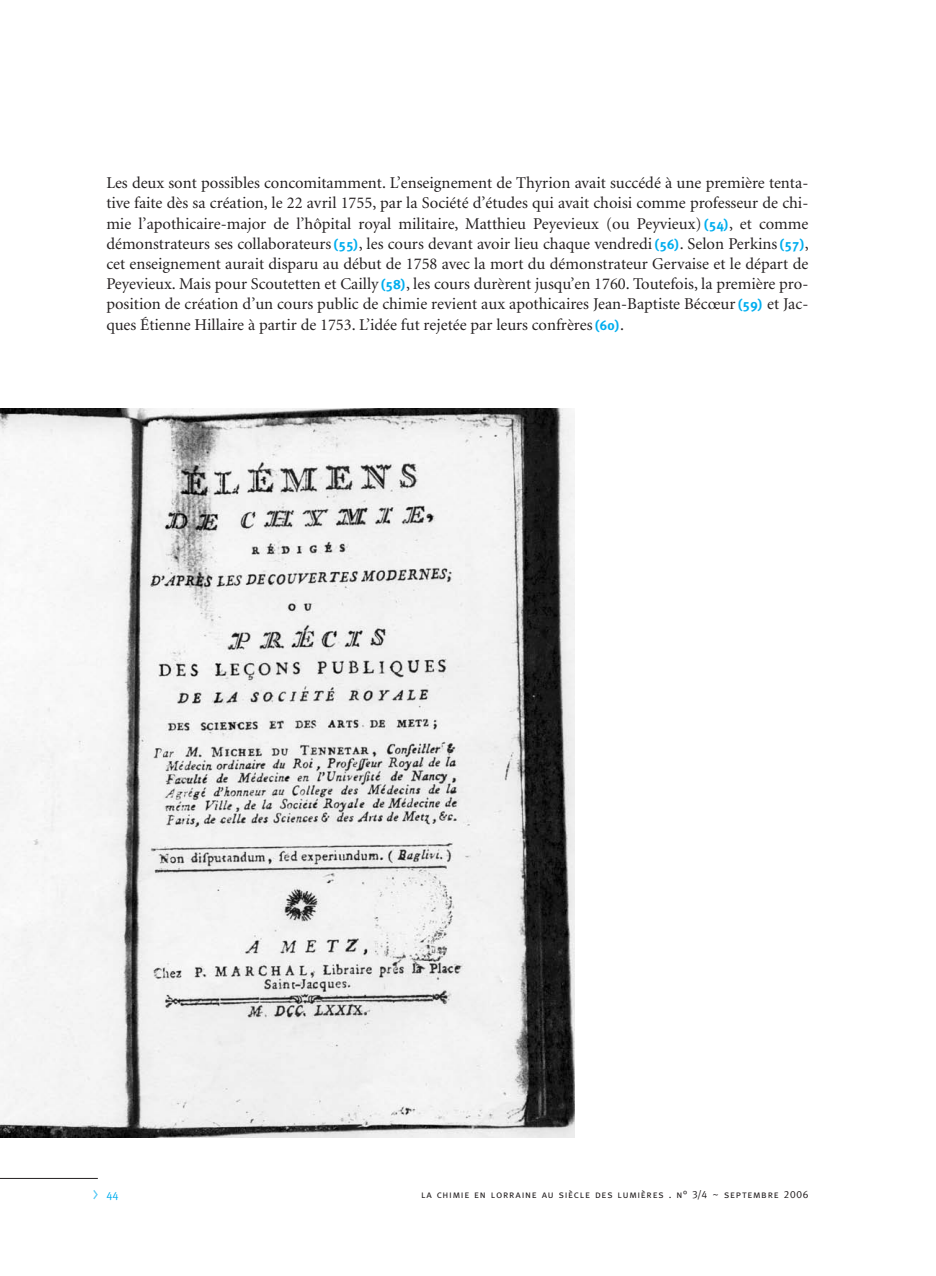
<style>
.page{position:relative;width:936px;height:1276px;background:#fff}
.page>*{position:absolute;margin:0;border:0;box-sizing:border-box;transform-origin:0 0}
._01_texte_base{font:16.5px/20.2px "Minion";color:#231f20;text-align:justify}
.t1{font:11.25px "Meta";color:#00aeef}
._07_bas_de_page{font:10.5px "Meta Caps";letter-spacing:.07em;color:#231f20}
.s1{font-family:"Meta";font-weight:700;font-size:13.5px;color:#00aeef}
</style>
<div class="page">
<hr style="left:0;top:1178px;width:98px;height:1px;background:#231f20">
<svg style="left:93px;top:1190px;width:5px;height:9px"></svg>
<img style="left:0;top:408px;width:574px;height:729px">
<p class="_01_texte_base" style="left:106px;top:173px;width:704px">Les deux sont possibles concomitamment. L’enseignement de Thyrion avait succédé à une première tenta&shy;tive faite dès sa création, le 22 avril 1755, par la Société d’études qui avait choisi comme professeur de chi&shy;mie l’apothicaire-major de l’hôpital royal militaire, Matthieu Peyevieux (ou Peyvieux) <span class="s1">(54)</span>, et comme démonstrateurs ses collaborateurs <span class="s1">(55)</span>, les cours devant avoir lieu chaque vendredi <span class="s1">(56)</span>. Selon Perkins <span class="s1">(57)</span>, cet enseignement aurait disparu au début de 1758 avec la mort du démonstrateur Gervaise et le départ de Peyevieux. Mais pour Scoutetten et Cailly <span class="s1">(58)</span>, les cours durèrent jusqu’en 1760. Toutefois, la première pro&shy;position de création d’un cours public de chimie revient aux apothicaires Jean-Baptiste Bécœur <span class="s1">(59)</span> et Jac&shy;ques Étienne Hillaire à partir de 1753. L’idée fut rejetée par leurs confrères <span class="s1">(60)</span>.</p>
<p class="t1" style="left:106px;top:1188px;width:14px">44</p>
<p class="_07_bas_de_page" style="left:421px;top:1188px;width:389px">la chimie en lorraine au siècle des lumières . n° 3/4 ~ septembre 2006</p>
</div>
